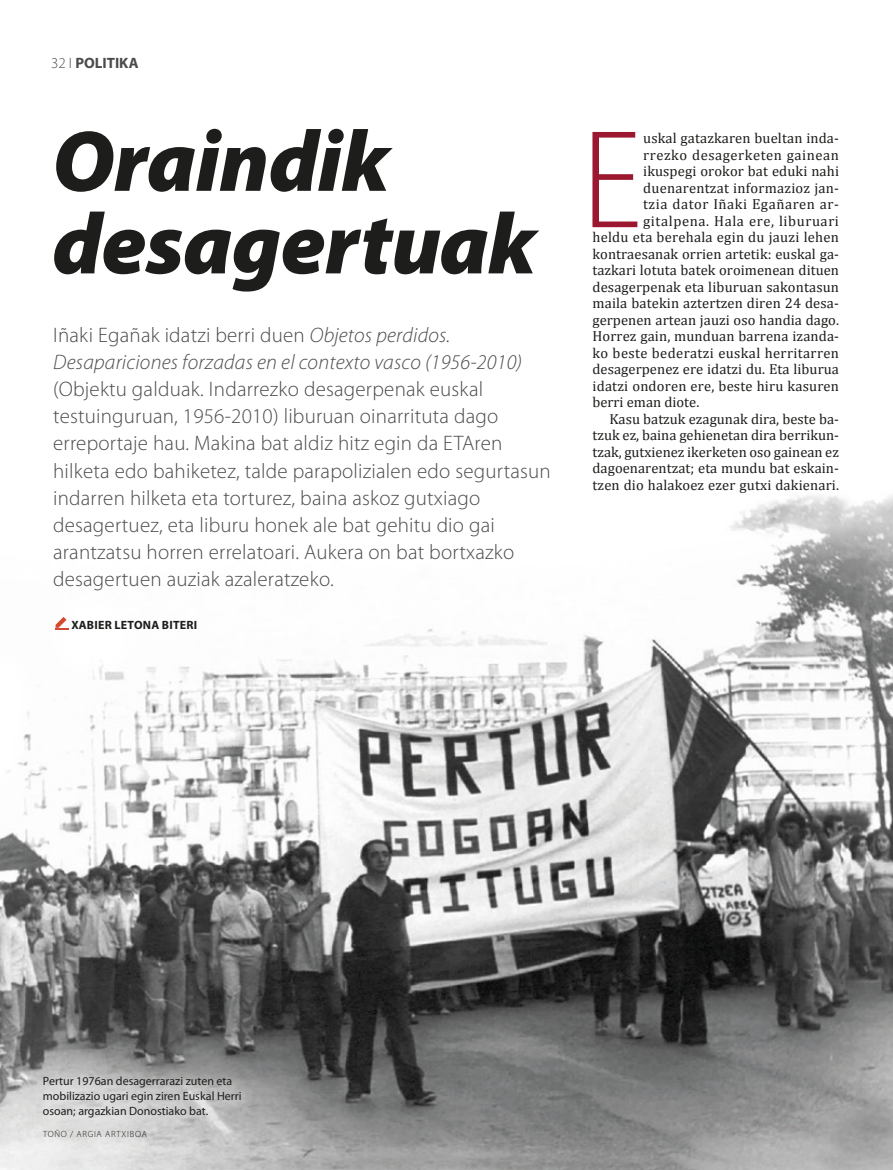
<style>
.page{position:relative;width:893px;height:1170px;background:#fff}
.page>*{position:absolute;margin:0;border:0;box-sizing:border-box;transform-origin:0 0}
.Testua_-_KAPITULAR{font:300 semi-condensed 141.15px "Myriad Pro";color:#9c1830}
.t1{font:italic 900 87px/82.5px "Myriad Pro";letter-spacing:-.01em;color:#1d1d1b}
.t2{font:300 21px/27px "Myriad Pro";letter-spacing:.01em;color:#4b4b4a}
.t3{font:700 15px "Myriad Pro";color:#4b4b4a}
.Testua_-_KAPITULAR-2{font:14.55px "Cambria";letter-spacing:.01em;color:#1d1d1b}
.Testua_-_JUST{font:14.55px/16.5px "Cambria";letter-spacing:.01em;color:#1d1d1b;text-align:justify}
.Testua_-_KAPITULAR-3{font:14.55px "Cambria";letter-spacing:.04em;color:#1d1d1b}
.Testua_-_SAN_GABE{font:12px/15px "Myriad Pro";color:#1d1d1b}
.t4{font:700 12px "Myriad Pro";letter-spacing:.02em;color:#1d1d1b}
.t5{font:300 10.5px "Myriad Pro";color:#4b4b4a}
.t6{font:300 9px "Myriad Pro";letter-spacing:.08em;color:#1d1d1b}
.s1{font-weight:300}
.s2{font-style:italic}
</style>
<div class="page">
<img style="left:0;top:495px;width:893px;height:674px">
<svg style="left:56px;top:616px;width:13px;height:14px"></svg>
<div style="left:33px;top:1066px;width:224px;height:67px;background:#fff;opacity:.3"></div>
<div style="left:47px;top:1132px;width:117px;height:22px;background:#fff;opacity:.75"></div>
<p class="t3" style="left:51px;top:53px;width:89px"><span class="s1">32 І</span> POLITIKA</p>
<p class="t1" style="left:52px;top:117px;width:486px">Oraindik desagertuak</p>
<p class="t2" style="left:53px;top:322px;width:499px">Iñaki Egañak idatzi berri duen <span class="s2">Objetos perdidos.<br>Desapariciones forzadas en el contexto vasco (1956-2010) </span>(Objektu galduak. Indarrezko desagerpenak euskal testuinguruan, 1956-2010) liburuan oinarrituta dago erreportaje hau. Makina bat aldiz hitz egin da ETAren hilketa edo bahiketez, talde parapolizialen edo segurtasun indarren hilketa eta torturez, baina askoz gutxiago desagertuez, eta liburu honek ale bat gehitu dio gai arantzatsu horren errelatoari. Aukera on bat bortxazko desagertuen auziak azaleratzeko.</p>
<p class="t4" style="left:71px;top:617px;width:127px">XABIER LETONA BITERI</p>
<p class="Testua_-_KAPITULAR" style="left:582px;top:96px;width:62px">E</p>
<p class="Testua_-_KAPITULAR-2" style="left:643px;top:129px;width:197px">uskal gatazkaren bueltan inda-</p>
<p class="Testua_-_KAPITULAR-3" style="left:643px;top:146px;width:197px">rrezko desagerketen gainean</p>
<p class="Testua_-_KAPITULAR-2" style="left:643px;top:162px;width:197px">ikuspegi orokor bat eduki nahi</p>
<p class="Testua_-_KAPITULAR-2" style="left:643px;top:179px;width:197px">duenarentzat informazioz jan-</p>
<p class="Testua_-_KAPITULAR-3" style="left:643px;top:195px;width:197px">tzia dator Iñaki Egañaren ar-</p>
<p class="Testua_-_KAPITULAR-3" style="left:643px;top:212px;width:197px">gitalpena. Hala ere, liburuari</p>
<p class="Testua_-_KAPITULAR-2" style="left:592px;top:228px;width:248px">heldu eta berehala egin du jauzi lehen</p>
<p class="Testua_-_KAPITULAR-2" style="left:592px;top:245px;width:248px">kontraesanak orrien artetik: euskal ga-</p>
<p class="Testua_-_KAPITULAR-2" style="left:592px;top:261px;width:248px">tazkari lotuta batek oroimenean dituen</p>
<p class="Testua_-_KAPITULAR-2" style="left:592px;top:278px;width:248px">desagerpenak eta liburuan sakontasun</p>
<p class="Testua_-_KAPITULAR-2" style="left:592px;top:294px;width:248px">maila batekin aztertzen diren 24 desa-</p>
<p class="Testua_-_KAPITULAR-2" style="left:592px;top:311px;width:248px">gerpenen artean jauzi oso handia dago.</p>
<p class="Testua_-_KAPITULAR-2" style="left:592px;top:327px;width:248px">Horrez gain, munduan barrena izanda-</p>
<p class="Testua_-_KAPITULAR-2" style="left:592px;top:344px;width:248px">ko beste bederatzi euskal herritarren</p>
<p class="Testua_-_KAPITULAR-2" style="left:592px;top:360px;width:248px">desagerpenez ere idatzi du. Eta liburua</p>
<p class="Testua_-_KAPITULAR-2" style="left:592px;top:377px;width:248px">idatzi ondoren ere, beste hiru kasuren</p>
<p class="Testua_-_KAPITULAR-2" style="left:592px;top:393px;width:108px">berri eman diote.</p>
<p class="Testua_-_JUST" style="left:592px;top:410px;width:248px;text-indent:17px">Kasu batzuk ezagunak dira, beste ba&shy;tzuk ez, baina gehienetan dira berrikun&shy;tzak, gutxienez ikerketen oso gainean ez dagoenarentzat; eta mundu bat eskain&shy;tzen dio halakoez ezer gutxi dakienari.</p>
<p class="Testua_-_SAN_GABE" style="left:43px;top:1073px;width:200px">Pertur 1976an desagerrarazi zuten eta mobilizazio ugari egin ziren Euskal Herri osoan; argazkian Donostiako bat.</p>
<p class="t6" style="left:43px;top:1128px;width:105px">TOÑO / ARGIA ARTXIBOA</p>
<p class="t5" style="left:87px;top:1130px;width:72px">Martxoak 6, 2022</p>
</div>
